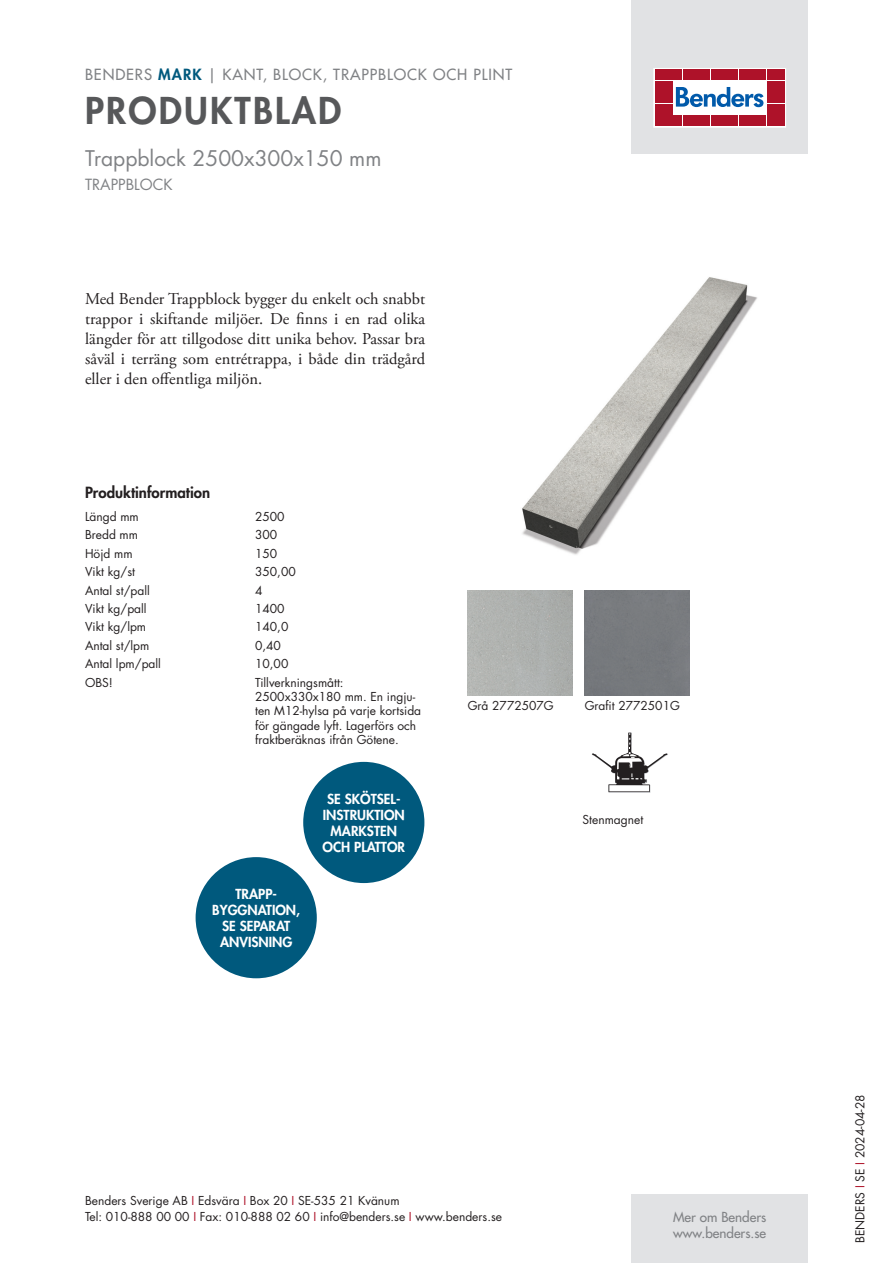
<style>
.page{position:relative;width:893px;height:1263px;background:#fff}
.page>*{position:absolute;margin:0;border:0;box-sizing:border-box;transform-origin:0 0}
.t1{font:800 36px "Futura Std";letter-spacing:.06em;color:#57585a}
.t2{font:21px "Futura Std";color:#808285}
.t3{font:16.5px/19.8px "Adobe Garamond Pro";color:#231f20;text-align:justify}
.t4{font:500 15px "Futura Std";letter-spacing:.06em;color:#808285}
.t5{font:800 15px "Futura Std";color:#231f20}
.t6{font:15px "Futura Std";color:#808285}
.t7{font:800 13.5px/16.2px "Futura Std";color:#fff;text-align:center}
.t8{font:500 13.5px/16.2px "Futura Std";color:#808285}
.t9{font:12px/14.4px "Futura Std";color:#231f20}
.s1{font-weight:800;color:#00597d}
.s2{color:#ae1229}
</style>
<div class="page">
<div style="left:631px;top:0;width:177px;height:153px;background:#e1e2e4"></div>
<div style="left:631px;top:1195px;width:177px;height:68px;background:#e1e2e4"></div>
<svg style="left:656px;top:70px;width:128px;height:55px;background:#ebc6cb"></svg>
<div style="left:654px;top:68px;width:132px;height:59px;border:1px solid #fff"></div>
<div style="left:655px;top:70px;width:8px;height:10px;background:#ae1229"></div>
<div style="left:664px;top:70px;width:8px;height:10px;background:#ae1229"></div>
<div style="left:655px;top:81px;width:8px;height:10px;background:#ae1229"></div>
<div style="left:664px;top:81px;width:8px;height:10px;background:#ae1229"></div>
<div style="left:655px;top:93px;width:8px;height:10px;background:#ae1229"></div>
<div style="left:664px;top:93px;width:8px;height:10px;background:#ae1229"></div>
<div style="left:655px;top:104px;width:8px;height:11px;background:#ae1229"></div>
<div style="left:664px;top:104px;width:8px;height:11px;background:#ae1229"></div>
<div style="left:655px;top:116px;width:8px;height:10px;background:#ae1229"></div>
<div style="left:664px;top:116px;width:8px;height:10px;background:#ae1229"></div>
<div style="left:674px;top:70px;width:8px;height:10px;background:#ae1229"></div>
<div style="left:683px;top:70px;width:8px;height:10px;background:#ae1229"></div>
<div style="left:692px;top:70px;width:8px;height:10px;background:#ae1229"></div>
<div style="left:702px;top:70px;width:8px;height:10px;background:#ae1229"></div>
<div style="left:711px;top:70px;width:8px;height:10px;background:#ae1229"></div>
<div style="left:720px;top:70px;width:8px;height:10px;background:#ae1229"></div>
<div style="left:730px;top:70px;width:8px;height:10px;background:#ae1229"></div>
<div style="left:739px;top:70px;width:8px;height:10px;background:#ae1229"></div>
<div style="left:748px;top:70px;width:8px;height:10px;background:#ae1229"></div>
<div style="left:758px;top:70px;width:8px;height:10px;background:#ae1229"></div>
<div style="left:674px;top:116px;width:8px;height:10px;background:#ae1229"></div>
<div style="left:683px;top:116px;width:8px;height:10px;background:#ae1229"></div>
<div style="left:692px;top:116px;width:8px;height:10px;background:#ae1229"></div>
<div style="left:702px;top:116px;width:8px;height:10px;background:#ae1229"></div>
<div style="left:711px;top:116px;width:8px;height:10px;background:#ae1229"></div>
<div style="left:720px;top:116px;width:8px;height:10px;background:#ae1229"></div>
<div style="left:730px;top:116px;width:8px;height:10px;background:#ae1229"></div>
<div style="left:739px;top:116px;width:8px;height:10px;background:#ae1229"></div>
<div style="left:748px;top:116px;width:8px;height:10px;background:#ae1229"></div>
<div style="left:758px;top:116px;width:8px;height:10px;background:#ae1229"></div>
<div style="left:767px;top:70px;width:8px;height:10px;background:#ae1229"></div>
<div style="left:776px;top:70px;width:8px;height:10px;background:#ae1229"></div>
<div style="left:767px;top:81px;width:8px;height:10px;background:#ae1229"></div>
<div style="left:776px;top:81px;width:8px;height:10px;background:#ae1229"></div>
<div style="left:767px;top:93px;width:8px;height:10px;background:#ae1229"></div>
<div style="left:776px;top:93px;width:8px;height:10px;background:#ae1229"></div>
<div style="left:767px;top:104px;width:8px;height:11px;background:#ae1229"></div>
<div style="left:776px;top:104px;width:8px;height:11px;background:#ae1229"></div>
<div style="left:767px;top:116px;width:8px;height:10px;background:#ae1229"></div>
<div style="left:776px;top:116px;width:8px;height:10px;background:#ae1229"></div>
<svg style="left:676px;top:87px;width:87px;height:20px;background:#8ab3d7"></svg>
<div style="left:303px;top:762px;width:121px;height:121px;background:#00597d;border-radius:50%"></div>
<div style="left:196px;top:857px;width:121px;height:121px;background:#00597d;border-radius:50%"></div>
<img style="left:522px;top:277px;width:235px;height:278px">
<img style="left:468px;top:590px;width:105px;height:105px">
<img style="left:608px;top:732px;width:60px;height:61px">
<svg style="left:592px;top:733px;width:75px;height:59px"></svg>
<p class="t4" style="left:85px;top:65px;width:429px">BENDERS <span class="s1">MARK</span> | KANT, BLOCK, TRAPPBLOCK OCH PLINT</p>
<h1 class="t1" style="left:85px;top:87px;width:258px">PRODUKTBLAD</h1>
<h2 class="t2" style="left:85px;top:144px;width:298px">Trappblock 2500x300x150 mm</h2>
<p class="t6" style="left:85px;top:175px;width:89px">TRAPPBLOCK</p>
<p class="t3" style="left:85px;top:290px;width:342px">Med Bender Trappblock bygger du enkelt och snabbt trappor i skiftande miljöer. De finns i en rad olika längder för att tillgodose ditt unika behov. Passar bra såväl i terräng som entrétrappa, i både din trädgård eller i den offentliga miljön.</p>
<p class="t5" style="left:85px;top:483px;width:127px">Produktinformation</p>
<p class="t9" style="left:85px;top:509px;width:55px">Längd mm</p>
<p class="t9" style="left:255px;top:509px;width:31px">2500</p>
<p class="t9" style="left:85px;top:528px;width:55px">Bredd mm</p>
<p class="t9" style="left:255px;top:528px;width:24px">300</p>
<p class="t9" style="left:85px;top:546px;width:49px">Höjd mm</p>
<p class="t9" style="left:255px;top:546px;width:24px">150</p>
<p class="t9" style="left:85px;top:565px;width:51px">Vikt kg/st</p>
<p class="t9" style="left:255px;top:565px;width:42px">350,00</p>
<p class="t9" style="left:85px;top:583px;width:66px">Antal st/pall</p>
<p class="t9" style="left:255px;top:583px;width:9px">4</p>
<p class="t9" style="left:85px;top:601px;width:63px">Vikt kg/pall</p>
<p class="t9" style="left:255px;top:601px;width:31px">1400</p>
<p class="t9" style="left:85px;top:620px;width:63px">Vikt kg/lpm</p>
<p class="t9" style="left:255px;top:620px;width:35px">140,0</p>
<p class="t9" style="left:85px;top:638px;width:66px">Antal st/lpm</p>
<p class="t9" style="left:255px;top:638px;width:27px">0,40</p>
<p class="t9" style="left:85px;top:657px;width:77px">Antal lpm/pall</p>
<p class="t9" style="left:255px;top:657px;width:35px">10,00</p>
<p class="t9" style="left:85px;top:675px;width:29px">OBS!</p>
<p class="t9" style="left:255px;top:675px;width:168px">Tillverkningsmått:<br>2500x330x180 mm. En ingju&shy;ten M12-hylsa på varje kortsida för gängade lyft. Lagerförs och fraktberäknas ifrån Götene.</p>
<p class="t7" style="left:212px;top:886px;width:89px">TRAPP-<br>BYGGNATION,<br>SE SEPARAT<br>ANVISNING</p>
<p class="t7" style="left:323px;top:790px;width:84px">SE SKÖTSEL-<br>INSTRUKTION<br>MARKSTEN<br>OCH PLATTOR</p>
<p class="t9" style="left:468px;top:698px;width:88px">Grå 2772507G</p>
<p class="t9" style="left:585px;top:698px;width:97px">Grafit 2772501G</p>
<p class="t9" style="left:583px;top:812px;width:62px">Stenmagnet</p>
<p class="t9" style="left:85px;top:1192px;width:418px;line-height:16.5px">Benders Sverige AB <span class="s2">I</span> Edsvära <span class="s2">I</span> Box 20 <span class="s2">I</span> SE-535 21 Kvänum<br>Tel: 010-888 00 00 <span class="s2">I</span> Fax: 010-888 02 60 <span class="s2">I</span> info@benders.se <span class="s2">I</span> www.benders.se</p>
<p class="t8" style="left:673px;top:1209px;width:95px">Mer om Benders www.benders.se</p>
<p class="t9" style="left:853px;top:1243px;width:150px;rotate:-90deg">BENDERS <span class="s2">I</span> SE <span class="s2">I</span> 2024-04-28</p>
</div>
